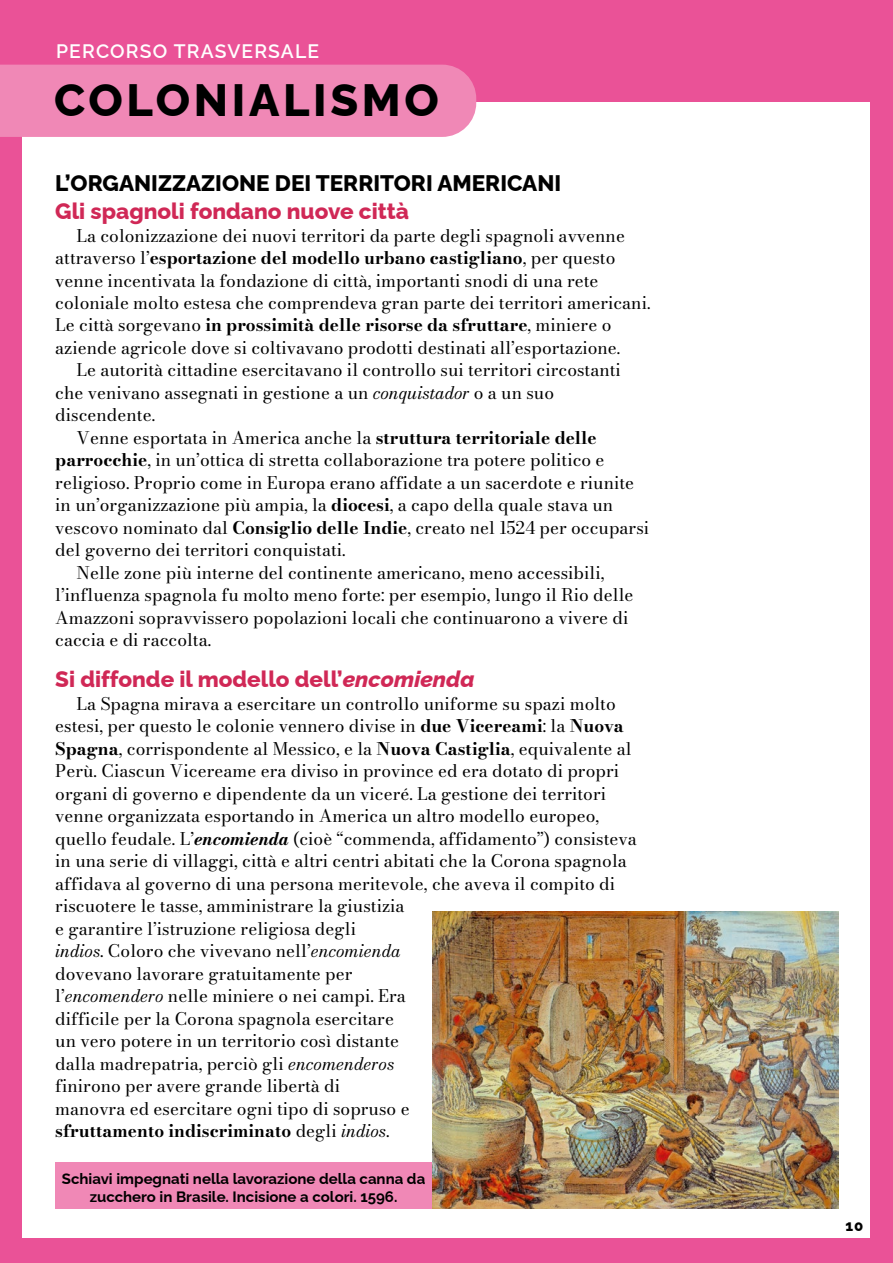
<style>
.page{position:relative;width:893px;height:1263px;background:#ea5297}
.page>*{position:absolute;margin:0;border:0;box-sizing:border-box;transform-origin:0 0}
.t1{font:800 45.3px "Raleway";letter-spacing:.08em;color:#000}
.t2{font:800 22.5px "Raleway";color:#d02856}
.t3{font:800 22.5px "Raleway";color:#000}
.t4{font:600 19.5px "Raleway";letter-spacing:.06em;color:#fff}
.t5{font:17.25px/22.5px "Bodoni Moda 9 pt";color:#000}
.t6{font:700 17.25px "Bodoni Moda 9 pt";color:#000}
.t7{font:700 15px/18px "Raleway";color:#000;text-align:center}
.t8{font:800 15px "Raleway";color:#000}
.s1{font-weight:400}
.s2{font-style:italic}
.s3{font-weight:700}
.s4{font-weight:700;font-style:italic}
</style>
<div class="page">
<div style="left:23px;top:102px;width:847px;height:1136px;background:#fff"></div>
<div style="left:0;top:65px;width:476px;height:72px;background:#f088b6"></div>
<div style="left:55px;top:1162px;width:377px;height:47px;background:#f088b6"></div>
<img style="left:432px;top:911px;width:407px;height:298px">
<p class="t4" style="left:56px;top:36px;width:265px">PERCORSO TRASVERSALE</p>
<h1 class="t1" style="left:54px;top:64px;width:386px">COLONIALISMO</h1>
<h2 class="t3" style="left:55px;top:165px;width:507px">L’ORGANIZZAZIONE DEI TERRITORI AMERICANI</h2>
<h2 class="t2" style="left:55px;top:193px;width:355px">Gli spagnoli fondano nuove città</h2>
<p class="t5" style="left:77px;top:224px;width:550px">La colonizzazione dei nuovi territori da parte degli spagnoli avvenne</p>
<p class="t6" style="left:55px;top:246px;width:562px"><span class="s1">attraverso l’</span>esportazione del modello urbano castigliano<span class="s1">, per questo</span></p>
<p class="t5" style="left:55px;top:269px;width:545px">venne incentivata la fondazione di città, importanti snodi di una rete</p>
<p class="t5" style="left:55px;top:291px;width:597px">coloniale molto estesa che comprendeva gran parte dei territori americani.</p>
<p class="t6" style="left:55px;top:313px;width:558px"><span class="s1">Le città sorgevano</span> in prossimità delle risorse da sfruttare<span class="s1">, miniere o</span></p>
<p class="t5" style="left:55px;top:336px;width:566px">aziende agricole dove si coltivavano prodotti destinati all’esportazione.</p>
<p class="t5" style="left:77px;top:359px;width:546px">Le autorità cittadine esercitavano il controllo sui territori circostanti</p>
<p class="t5" style="left:55px;top:381px;width:500px">che venivano assegnati in gestione a un <span class="s2">conquistador</span> o a un suo</p>
<p class="t5" style="left:55px;top:404px;width:101px">discendente.</p>
<p class="t5" style="left:77px;top:426px;width:522px">Venne esportata in America anche la <span class="s3">struttura territoriale delle</span></p>
<p class="t5" style="left:55px;top:449px;width:551px"><span class="s3">parrocchie</span>, in un’ottica di stretta collaborazione tra potere politico e</p>
<p class="t5" style="left:55px;top:471px;width:580px">religioso. Proprio come in Europa erano affidate a un sacerdote e riunite</p>
<p class="t5" style="left:55px;top:494px;width:559px">in un’organizzazione più ampia, la <span class="s3">diocesi</span>, a capo della quale stava un</p>
<p class="t5" style="left:55px;top:516px;width:595px">vescovo nominato dal <span class="s3">Consiglio delle Indie</span>, creato nel 1524 per occuparsi</p>
<p class="t5" style="left:55px;top:539px;width:292px">del governo dei territori conquistati.</p>
<p class="t5" style="left:77px;top:561px;width:529px">Nelle zone più interne del continente americano, meno accessibili,</p>
<p class="t5" style="left:55px;top:584px;width:580px">l’influenza spagnola fu molto meno forte: per esempio, lungo il Rio delle</p>
<p class="t5" style="left:55px;top:606px;width:575px">Amazzoni sopravvissero popolazioni locali che continuarono a vivere di</p>
<p class="t5" style="left:55px;top:629px;width:157px">caccia e di raccolta.</p>
<h2 class="t2" style="left:55px;top:661px;width:421px">Si diffonde il modello dell’<span class="s2">encomienda</span></h2>
<p class="t5" style="left:55px;top:692px;width:583px;text-indent:21px">La Spagna mirava a esercitare un controllo uniforme su spazi molto estesi, per questo le colonie vennero divise in <span class="s3">due Vicereami</span>: la <span class="s3">Nuova Spagna</span>, corrispondente al Messico, e la <span class="s3">Nuova Castiglia</span>, equivalente al Perù. Ciascun Vicereame era diviso in province ed era dotato di propri organi di governo e dipendente da un viceré. La gestione dei territori venne organizzata esportando in America un altro modello europeo, quello feudale. L’<span class="s4">encomienda</span> (cioè “commenda, affidamento”) consisteva in una serie di villaggi, città e altri centri abitati che la Corona spagnola affidava al governo di una persona meritevole, che aveva il compito di riscuotere le tasse, amministrare la giustizia<br>e garantire l’istruzione religiosa degli<br><span class="s2">indios</span>. Coloro che vivevano nell’<span class="s2">encomienda<br></span>dovevano lavorare gratuitamente per<br>l’<span class="s2">encomendero</span> nelle miniere o nei campi. Era<br>difficile per la Corona spagnola esercitare<br>un vero potere in un territorio così distante<br>dalla madrepatria, perciò gli <span class="s2">encomenderos<br></span>finirono per avere grande libertà di<br>manovra ed esercitare ogni tipo di sopruso e<br><span class="s3">sfruttamento indiscriminato</span> degli <span class="s2">indios</span>.</p>
<p class="t7" style="left:62px;top:1168px;width:365px">Schiavi impegnati nella lavorazione della canna da zucchero in Brasile. Incisione a colori. 1596.</p>
<p class="t8" style="left:845px;top:1213px;width:19px">10</p>
</div>
